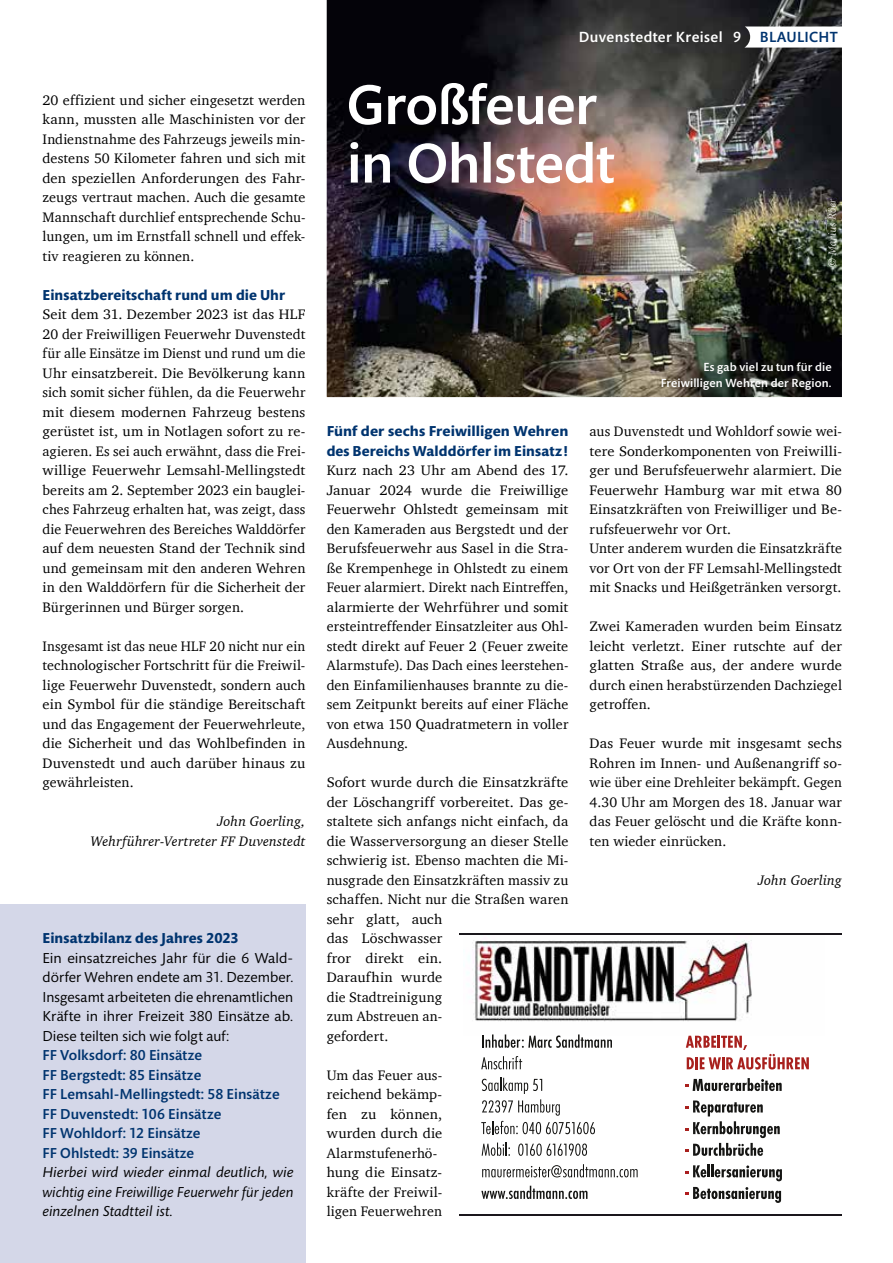
<style>
.page{position:relative;width:893px;height:1263px;background:#fff}
.page>*{position:absolute;margin:0;border:0;box-sizing:border-box;transform-origin:0 0}
.t1{font:500 57px/58.5px "Mundo Sans Std";letter-spacing:-.01em;color:#fff}
.t2{font:500 15px "Mundo Sans Std";letter-spacing:.03em;color:#fff}
.t3{font:14.7px/19.5px "Mundo Sans Std";letter-spacing:.005em;color:#000;text-align:justify}
.t4{font:500 14.7px/19.5px "Mundo Sans Std";letter-spacing:.01em;color:#00346f}
.t5{font:700 14.7px/19.5px "Mundo Sans Std";letter-spacing:.005em;color:#00346f}
.t6{font:italic 14.7px/19.5px "Mundo Sans Std";letter-spacing:.005em;color:#000;text-align:justify}
.t7{font:14.1px/19.5px "Charter";letter-spacing:.01em;color:#000;text-align:justify}
.t8{font:italic 14.1px/19.5px "Charter BT";letter-spacing:.01em;color:#000;text-align:right}
.t9{font:500 12px/16.5px "Mundo Sans Std";letter-spacing:.015em;color:#fff;text-align:right}
.s1{color:#00346f}
</style>
<div class="page">
<img style="left:327px;top:0;width:515px;height:397px">
<img style="left:473px;top:940px;width:279px;height:82px">
<svg style="left:686px;top:1036px;width:123px;height:33px"></svg>
<svg style="left:686px;top:1078px;width:96px;height:13px"></svg>
<svg style="left:686px;top:1100px;width:94px;height:56px"></svg>
<svg style="left:686px;top:1164px;width:96px;height:17px"></svg>
<svg style="left:686px;top:1187px;width:95px;height:16px"></svg>
<svg style="left:482px;top:1034px;width:130px;height:14px"></svg>
<svg style="left:481px;top:1056px;width:41px;height:13px"></svg>
<svg style="left:481px;top:1078px;width:114px;height:56px"></svg>
<svg style="left:482px;top:1142px;width:28px;height:14px"></svg>
<svg style="left:518px;top:1143px;width:69px;height:13px"></svg>
<svg style="left:482px;top:1164px;width:156px;height:13px"></svg>
<svg style="left:481px;top:1186px;width:106px;height:13px"></svg>
<hr style="left:459px;top:933px;width:383px;height:2px;background:#1a171c">
<hr style="left:459px;top:1215px;width:383px;height:1px;background:#1a171c">
<div style="left:0;top:904px;width:305px;height:359px;background:#d4d7e8"></div>
<svg style="left:744px;top:27px;width:98px;height:21px"></svg>
<img style="left:828px;top:199px;width:8px;height:68px">
<p class="t7" style="left:43px;top:90px;width:264px">20 effizient und sicher eingesetzt werden kann, mussten alle Maschinisten vor der Indienstnahme des Fahrzeugs jeweils min&shy;destens 50 Kilometer fahren und sich mit den speziellen Anforderungen des Fahr&shy;zeugs vertraut machen. Auch die gesamte Mannschaft durchlief entsprechende Schu&shy;lungen, um im Ernstfall schnell und effek&shy;tiv reagieren zu können.</p>
<p class="t5" style="left:43px;top:285px;width:244px">Einsatzbereitschaft rund um die Uhr</p>
<p class="t7" style="left:43px;top:304px;width:264px">Seit dem 31. Dezember 2023 ist das HLF 20 der Freiwilligen Feuerwehr Duvenstedt für alle Einsätze im Dienst und rund um die Uhr einsatzbereit. Die Bevölkerung kann sich somit sicher fühlen, da die Feuerwehr mit diesem modernen Fahrzeug bestens gerüstet ist, um in Notlagen sofort zu re&shy;agieren. Es sei auch erwähnt, dass die Frei&shy;willige Feuerwehr Lemsahl-Mellingstedt bereits am 2. September 2023 ein bauglei&shy;ches Fahrzeug erhalten hat, was zeigt, dass die Feuerwehren des Bereiches Walddörfer auf dem neuesten Stand der Technik sind und gemeinsam mit den anderen Wehren in den Walddörfern für die Sicherheit der Bürgerinnen und Bürger sorgen.</p>
<p class="t7" style="left:43px;top:636px;width:264px">Insgesamt ist das neue HLF 20 nicht nur ein technologischer Fortschritt für die Freiwil&shy;lige Feuerwehr Duvenstedt, sondern auch ein Symbol für die ständige Bereitschaft und das Engagement der Feuerwehrleute, die Sicherheit und das Wohlbefinden in Duvenstedt und auch darüber hinaus zu gewährleisten.</p>
<p class="t8" style="left:90px;top:811px;width:216px">John Goerling,<br>Wehrführer-Vertreter FF Duvenstedt</p>
<p class="t5" style="left:43px;top:929px;width:198px">Einsatzbilanz des Jahres 2023</p>
<p class="t3" style="left:43px;top:948px;width:252px">Ein einsatzreiches Jahr für die 6 Wald&shy;dörfer Wehren endete am 31. Dezember.<br>Insgesamt arbeiteten die ehrenamtlichen Kräfte in ihrer Freizeit 380 Einsätze ab.<br>Diese teilten sich wie folgt auf:</p>
<p class="t4" style="left:43px;top:1046px;width:239px">FF Volksdorf: 80 Einsätze<br>FF Bergstedt: 85 Einsätze<br>FF Lemsahl-Mellingstedt: 58 Einsätze<br>FF Duvenstedt: 106 Einsätze<br>FF Wohldorf: 12 Einsätze<br>FF Ohlstedt: 39 Einsätze</p>
<p class="t6" style="left:43px;top:1163px;width:252px">Hierbei wird wieder einmal deutlich, wie wichtig eine Freiwillige Feuerwehr für jeden einzelnen Stadtteil ist.</p>
<p class="t2" style="left:579px;top:29px;width:260px">Duvenstedter Kreisel 9 <span class="s1">BLAULICHT</span></p>
<h1 class="t1" style="left:347px;top:77px;width:269px">Großfeuer in Ohlstedt</h1>
<p class="t9" style="left:661px;top:359px;width:172px">Es gab viel zu tun für die<br>Freiwilligen Wehren der Region.</p>
<p class="t5" style="left:327px;top:422px;width:243px">Fünf der sechs Freiwilligen Wehren des Bereichs Walddörfer im Einsatz!</p>
<p class="t7" style="left:327px;top:460px;width:243px">Kurz nach 23 Uhr am Abend des 17.<br>Januar 2024 wurde die Freiwillige Feuerwehr Ohlstedt gemeinsam mit den Kameraden aus Bergstedt und der Berufsfeuerwehr aus Sasel in die Stra&shy;ße Krempenhege in Ohlstedt zu einem Feuer alarmiert. Direkt nach Eintreffen, alarmierte der Wehrführer und somit ersteintreffender Einsatzleiter aus Ohl&shy;stedt direkt auf Feuer 2 (Feuer zweite Alarmstufe). Das Dach eines leerstehen&shy;den Einfamilienhauses brannte zu die&shy;sem Zeitpunkt bereits auf einer Fläche von etwa 150 Quadratmetern in voller Ausdehnung.</p>
<p class="t7" style="left:327px;top:772px;width:243px;text-align:left">Sofort wurde durch die Einsatzkräfte der Löschangriff vorbereitet. Das ge&shy;staltete sich anfangs nicht einfach, da die Wasserversorgung an dieser Stelle schwierig ist. Ebenso machten die Mi&shy;nusgrade den Einsatzkräften massiv zu schaffen. Nicht nur die Straßen waren sehr glatt, auch<br>das Löschwasser<br>fror direkt ein.<br>Daraufhin wurde<br>die Stadtreinigung<br>zum Abstreuen an-<br>gefordert.</p>
<p class="t7" style="left:327px;top:1065px;width:117px;text-align:left">Um das Feuer aus&shy;reichend bekämp&shy;fen zu können, wurden durch die<br>Alarmstufenerhö&shy;hung die Einsatz&shy;kräfte der Freiwil&shy;ligen Feuerwehren</p>
<p class="t7" style="left:590px;top:421px;width:254px;text-align:left">aus Duvenstedt und Wohldorf sowie wei&shy;tere Sonderkomponenten von Freiwilli&shy;ger und Berufsfeuerwehr alarmiert. Die Feuerwehr Hamburg war mit etwa 80<br>Einsatzkräften von Freiwilliger und Be&shy;rufsfeuerwehr vor Ort.<br>Unter anderem wurden die Einsatzkräfte vor Ort von der FF Lemsahl-Mellingstedt mit Snacks und Heißgetränken versorgt.</p>
<p class="t7" style="left:590px;top:616px;width:254px">Zwei Kameraden wurden beim Einsatz leicht verletzt. Einer rutschte auf der glatten Straße aus, der andere wurde durch einen herabstürzenden Dachziegel getroffen.</p>
<p class="t7" style="left:590px;top:733px;width:254px">Das Feuer wurde mit insgesamt sechs Rohren im Innen- und Außenangriff so&shy;wie über eine Drehleiter bekämpft. Gegen 4.30 Uhr am Morgen des 18. Januar war das Feuer gelöscht und die Kräfte konn&shy;ten wieder einrücken.</p>
<p class="t8" style="left:758px;top:870px;width:85px">John Goerling</p>
</div>
